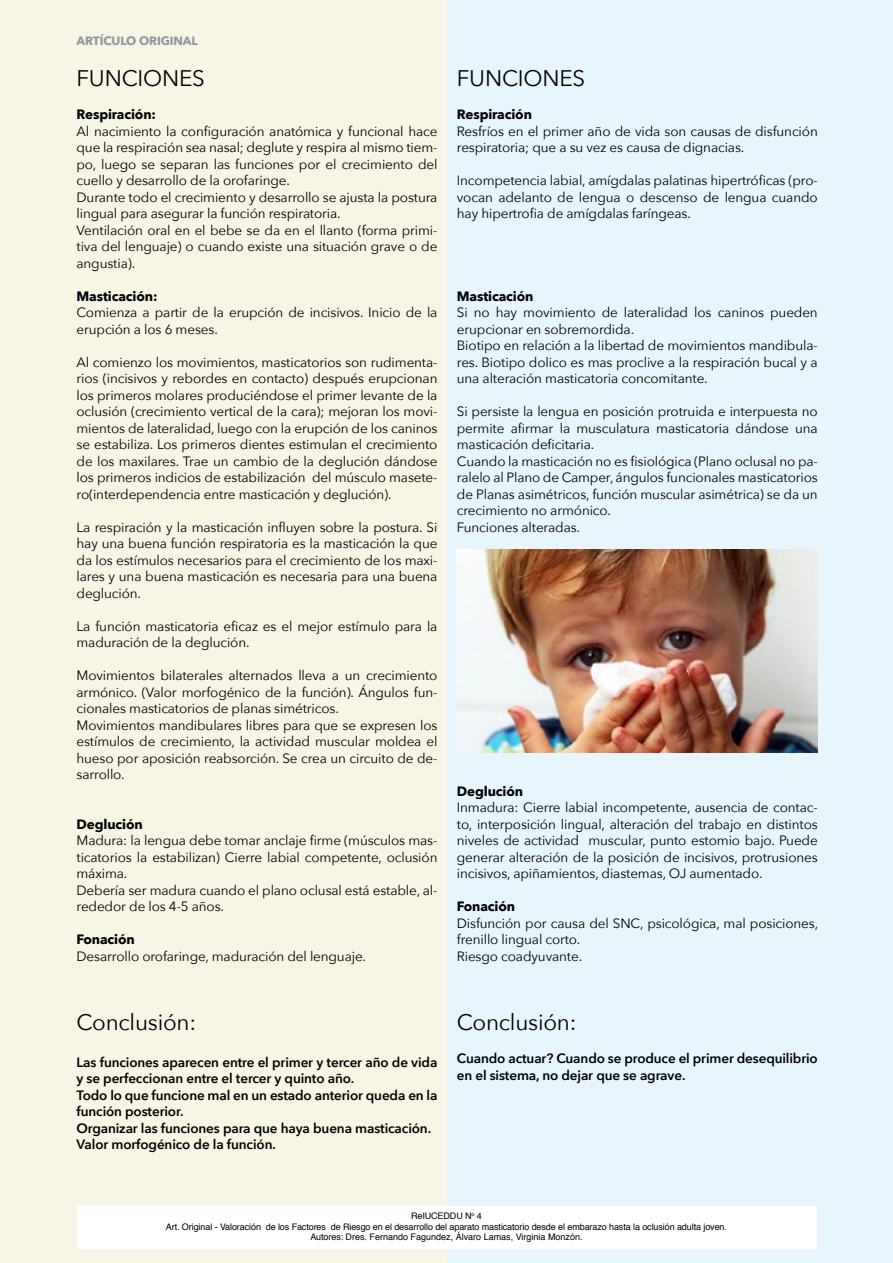
<style>
.page{position:relative;width:893px;height:1263px;background:#fff}
.page>*{position:absolute;margin:0;border:0;box-sizing:border-box;transform-origin:0 0}
.t1{font:22.5px "Avenir Next";letter-spacing:-.01em;color:#000}
.t2{font:13.5px/16.5px "Avenir Next";letter-spacing:-.01em;color:#000}
.t3{font:600 13.5px/16.5px "Avenir Next";letter-spacing:-.01em;color:#000}
.t4{font:700 13.5px "Avenir Next";letter-spacing:-.01em;color:#000}
.t5{font:700 12px "Avenir Next";letter-spacing:-.01em;color:#939598}
.t6{font:9px/10.5px "Helvetica";letter-spacing:-.01em;color:#000;text-align:center}
</style>
<div class="page">
<div style="left:446px;top:0;width:447px;height:1263px;background:#e7f6fd"></div>
<div style="left:0;top:0;width:446px;height:1263px;background:#f7f5e4"></div>
<img style="left:457px;top:550px;width:361px;height:203px">
<div style="left:77px;top:1207px;width:739px;height:42px;background:#fff"></div>
<p class="t5" style="left:77px;top:30px;width:123px">ARTÍCULO ORIGINAL</p>
<h1 class="t1" style="left:77px;top:59px;width:130px">FUNCIONES</h1>
<p class="t4" style="left:77px;top:103px;width:81px">Respiración:</p>
<p class="t2" style="left:77px;top:122px;width:362px">Al nacimiento la configuración anatómica y funcional hace que la respiración sea nasal; deglute y respira al mismo tiem&shy;po, luego se separan las funciones por el crecimiento del cuello y desarrollo de la orofaringe.<br>Durante todo el crecimiento y desarrollo se ajusta la postura lingual para asegurar la función respiratoria.<br>Ventilación oral en el bebe se da en el llanto (forma primi&shy;tiva del lenguaje) o cuando existe una situación grave o de angustia).</p>
<p class="t4" style="left:77px;top:284px;width:82px">Masticación:</p>
<p class="t2" style="left:77px;top:304px;width:362px">Comienza a partir de la erupción de incisivos. Inicio de la erupción a los 6 meses.</p>
<p class="t2" style="left:77px;top:353px;width:362px;text-align:justify">Al comienzo los movimientos, masticatorios son rudimenta&shy;rios (incisivos y rebordes en contacto) después erupcionan los primeros molares produciéndose el primer levante de la oclusión (crecimiento vertical de la cara); mejoran los movi&shy;mientos de lateralidad, luego con la erupción de los caninos se estabiliza. Los primeros dientes estimulan el crecimiento de los maxilares. Trae un cambio de la deglución dándose los primeros indicios de estabilización del músculo masete&shy;ro(interdependencia entre masticación y deglución).</p>
<p class="t2" style="left:77px;top:518px;width:362px;text-align:justify">La respiración y la masticación influyen sobre la postura. Si hay una buena función respiratoria es la masticación la que da los estímulos necesarios para el crecimiento de los maxi&shy;lares y una buena masticación es necesaria para una buena deglución.</p>
<p class="t2" style="left:77px;top:617px;width:362px">La función masticatoria eficaz es el mejor estímulo para la maduración de la deglución.</p>
<p class="t2" style="left:77px;top:667px;width:362px">Movimientos bilaterales alternados lleva a un crecimiento armónico. (Valor morfogénico de la función). Ángulos fun&shy;cionales masticatorios de planas simétricos.<br>Movimientos mandibulares libres para que se expresen los estímulos de crecimiento, la actividad muscular moldea el hueso por aposición reabsorción. Se crea un circuito de de&shy;sarrollo.</p>
<p class="t4" style="left:77px;top:812px;width:68px">Deglución</p>
<p class="t2" style="left:77px;top:832px;width:362px">Madura: la lengua debe tomar anclaje firme (músculos mas&shy;ticatorios la estabilizan) Cierre labial competente, oclusión máxima.<br>Debería ser madura cuando el plano oclusal está estable, al&shy;rededor de los 4-5 años.</p>
<p class="t4" style="left:77px;top:928px;width:60px">Fonación</p>
<p class="t2" style="left:77px;top:947px;width:291px">Desarrollo orofaringe, maduración del lenguaje.</p>
<h1 class="t1" style="left:77px;top:1003px;width:121px">Conclusión:</h1>
<p class="t3" style="left:77px;top:1053px;width:362px">Las funciones aparecen entre el primer y tercer año de vida y se perfeccionan entre el tercer y quinto año.<br>Todo lo que funcione mal en un estado anterior queda en la función posterior.<br>Organizar las funciones para que haya buena masticación.<br>Valor morfogénico de la función.</p>
<h1 class="t1" style="left:457px;top:59px;width:130px">FUNCIONES</h1>
<p class="t4" style="left:457px;top:103px;width:77px">Respiración</p>
<p class="t2" style="left:457px;top:122px;width:362px">Resfríos en el primer año de vida son causas de disfunción respiratoria; que a su vez es causa de dignacias.</p>
<p class="t2" style="left:457px;top:172px;width:362px;text-align:justify">Incompetencia labial, amígdalas palatinas hipertróficas (pro&shy;vocan adelanto de lengua o descenso de lengua cuando hay hipertrofia de amígdalas faríngeas.</p>
<p class="t4" style="left:457px;top:284px;width:78px">Masticación</p>
<p class="t2" style="left:457px;top:304px;width:362px">Si no hay movimiento de lateralidad los caninos pueden erupcionar en sobremordida.<br>Biotipo en relación a la libertad de movimientos mandibula&shy;res. Biotipo dolico es mas proclive a la respiración bucal y a una alteración masticatoria concomitante.</p>
<p class="t2" style="left:457px;top:403px;width:362px">Si persiste la lengua en posición protruida e interpuesta no permite afirmar la musculatura masticatoria dándose una masticación deficitaria.<br>Cuando la masticación no es fisiológica (Plano oclusal no pa&shy;ralelo al Plano de Camper, ángulos funcionales masticatorios de Planas asimétricos, función muscular asimétrica) se da un crecimiento no armónico.<br>Funciones alteradas.</p>
<p class="t4" style="left:457px;top:779px;width:68px">Deglución</p>
<p class="t2" style="left:457px;top:799px;width:362px;text-align:justify">Inmadura: Cierre labial incompetente, ausencia de contac&shy;to, interposición lingual, alteración del trabajo en distintos niveles de actividad muscular, punto estomio bajo. Puede generar alteración de la posición de incisivos, protrusiones incisivos, apiñamientos, diastemas, OJ aumentado.</p>
<p class="t4" style="left:457px;top:895px;width:60px">Fonación</p>
<p class="t2" style="left:457px;top:914px;width:363px">Disfunción por causa del SNC, psicológica, mal posiciones, frenillo lingual corto.<br>Riesgo coadyuvante.</p>
<h1 class="t1" style="left:457px;top:1003px;width:121px">Conclusión:</h1>
<p class="t3" style="left:457px;top:1050px;width:362px">Cuando actuar? Cuando se produce el primer desequilibrio en el sistema, no dejar que se agrave.</p>
<p class="t6" style="left:166px;top:1211px;width:563px">ReIUCEDDU N<sup>o</sup> 4<br>Art. Original - Valoración de los Factores de Riesgo en el desarrollo del aparato masticatorio desde el embarazo hasta la oclusión adulta joven.<br>Autores: Dres. Fernando Fagundez, Álvaro Lamas, Virginia Monzón.</p>
</div>
